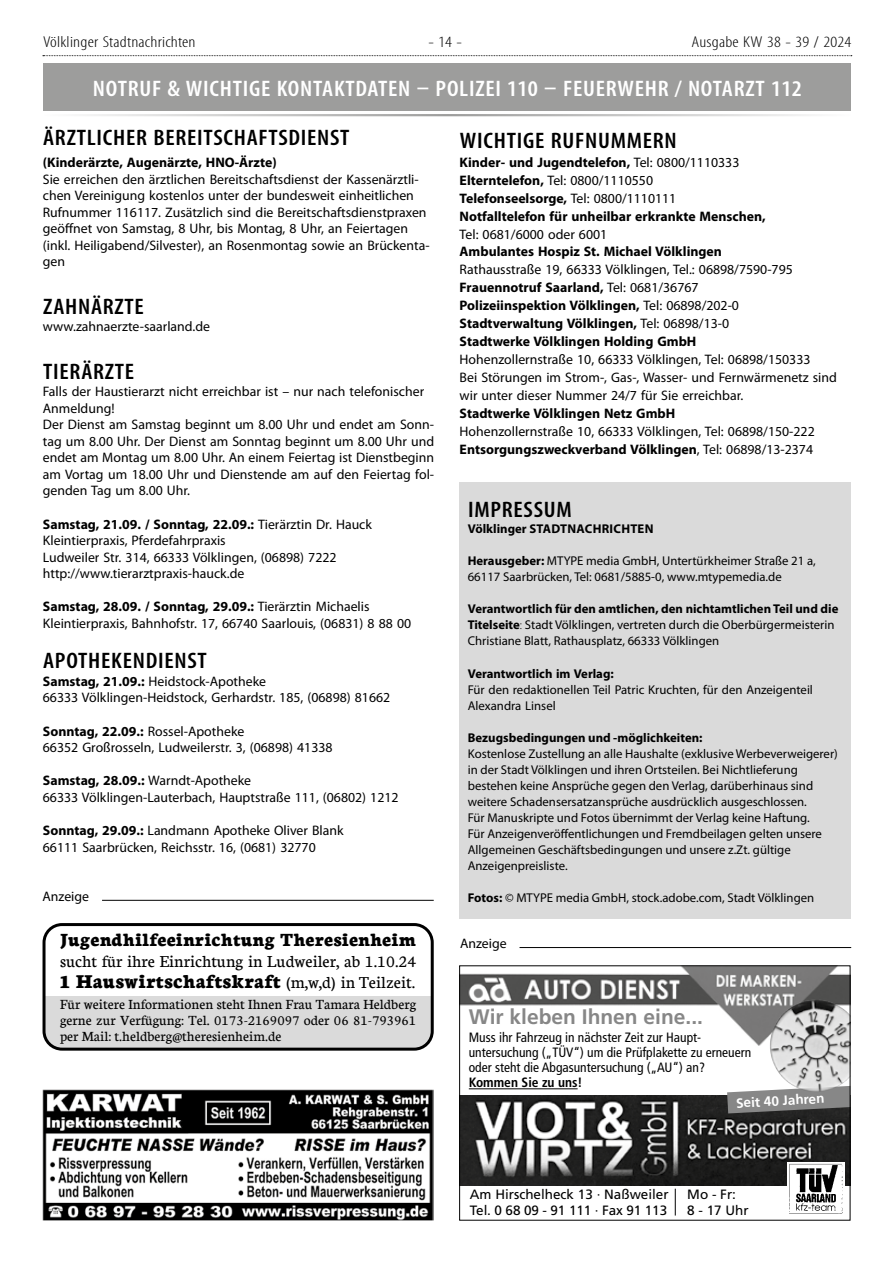
<style>
.page{position:relative;width:893px;height:1263px;background:#fff}
.page>*{position:absolute;margin:0;border:0;box-sizing:border-box;transform-origin:0 0}
.t1{font:600 condensed 22.5px "Myriad Pro";letter-spacing:.03em;color:#000;scale:1.1 1}
.t2{font:600 condensed 22.5px "Myriad Pro";letter-spacing:.03em;color:#fff;scale:1.1 1}
.t3{font:800 21px "Neuton";color:#000}
.t4{font:700 21px "Frutiger";color:#878787}
.t5{font:800 19.95px "Neuton";color:#000}
.t6{font:18px "Neuton";color:#000}
.t7{font:300 condensed 15.75px "Myriad Pro";letter-spacing:.01em;color:#000;scale:1.2 1}
.t8{font:15px/15.8px "Neuton";color:#000;text-align:justify}
.t9{font:13.8px/16.5px "Myriad Pro";color:#000}
.t10{font:700 13.8px/18px "Myriad Pro";color:#000}
.t11{font:condensed 13.5px/15px "Frutiger";color:#000}
.t12{font:13.5px/16.2px "Frutiger";color:#000}
.t13{font:700 condensed 13.5px "Frutiger";color:#000}
.t14{font:700 13.5px "Frutiger";color:#fff}
.t15{font:12.75px/16px "Myriad Pro";color:#000}
.t16{font:700 12.75px "Myriad Pro";color:#000}
.s1{font-weight:700}
.s2{font-weight:400}
.s3{font-weight:300}
.s4{font-weight:400;font-size:18px}
</style>
<div class="page">
<svg style="left:43px;top:55px;width:809px;height:1px"></svg>
<div style="left:43px;top:64px;width:808px;height:47px;background:#9d9d9c"></div>
<hr style="left:43px;top:114px;width:808px;height:2px;background:#9d9d9c">
<div style="left:459px;top:483px;width:391px;height:436px;background:#dadada"></div>
<img style="left:43px;top:1089px;width:391px;height:131px">
<div style="left:44px;top:996px;width:388px;height:53px;background:#dadada"></div>
<div style="left:43px;top:923px;width:391px;height:128px;border:3px solid #000;border-radius:18px"></div>
<hr style="left:102px;top:900px;width:332px;height:1px;background:#000">
<hr style="left:519px;top:947px;width:332px;height:1px;background:#000">
<img style="left:461px;top:1096px;width:387px;height:89px">
<img style="left:461px;top:967px;width:387px;height:79px">
<svg style="left:727px;top:1090px;width:121px;height:23px;background:#7c7c7c"></svg>
<hr style="left:469px;top:1088px;width:109px;height:1px;background:#000">
<img style="left:787px;top:1162px;width:58px;height:52px">
<svg style="left:675px;top:1189px;width:1px;height:26px"></svg>
<img style="left:770px;top:999px;width:78px;height:93px">
<div style="left:459px;top:965px;width:391px;height:255px;border:1px solid #000"></div>
<p class="t7" style="left:43px;top:33px;width:128px">Völklinger Stadtnachrichten</p>
<p class="t7" style="left:428px;top:33px;width:30px">- 14 -</p>
<p class="t7" style="left:692px;top:33px;width:135px">Ausgabe KW 38 - 39 / 2024</p>
<h1 class="t2" style="left:93px;top:74px;width:646px">NOTRUF &amp; WICHTIGE KONTAKTDATEN – POLIZEI 110 – FEUERWEHR / NOTARZT 112</h1>
<h1 class="t1" style="left:43px;top:124px;width:280px">ÄRZTLICHER BEREITSCHAFTSDIENST</h1>
<p class="t10" style="left:43px;top:153px;width:235px">(Kinderärzte, Augenärzte, HNO-Ärzte)</p>
<p class="t9" style="left:43px;top:170px;width:388px">Sie erreichen den ärztlichen Bereitschaftsdienst der Kassenärztli&shy;chen Vereinigung kostenlos unter der bundesweit einheitlichen Rufnummer 116117. Zusätzlich sind die Bereitschaftsdienstpraxen geöffnet von Samstag, 8 Uhr, bis Montag, 8 Uhr, an Feiertagen (inkl. Heiligabend/Silvester), an Rosenmontag sowie an Brückenta&shy;gen</p>
<h1 class="t1" style="left:43px;top:292px;width:93px">ZAHNÄRZTE</h1>
<p class="t9" style="left:43px;top:318px;width:169px">www.zahnaerzte-saarland.de</p>
<h1 class="t1" style="left:43px;top:357px;width:84px">TIERÄRZTE</h1>
<p class="t9" style="left:43px;top:383px;width:393px">Falls der Haustierarzt nicht erreichbar ist – nur nach telefonischer Anmeldung!<br>Der Dienst am Samstag beginnt um 8.00 Uhr und endet am Sonn&shy;tag um 8.00 Uhr. Der Dienst am Sonntag beginnt um 8.00 Uhr und endet am Montag um 8.00 Uhr. An einem Feiertag ist Dienstbeginn am Vortag um 18.00 Uhr und Dienstende am auf den Feiertag fol&shy;genden Tag um 8.00 Uhr.</p>
<p class="t9" style="left:43px;top:515px;width:331px"><span class="s1">Samstag, 21.09. / Sonntag, 22.09.:</span> Tierärztin Dr. Hauck Kleintierpraxis, Pferdefahrpraxis<br>Ludweiler Str. 314, 66333 Völklingen, (06898) 7222 http://www.tierarztpraxis-hauck.de</p>
<p class="t9" style="left:43px;top:598px;width:370px"><span class="s1">Samstag, 28.09. / Sonntag, 29.09.:</span> Tierärztin Michaelis<br>Kleintierpraxis, Bahnhofstr. 17, 66740 Saarlouis, (06831) 8 88 00</p>
<h1 class="t1" style="left:43px;top:647px;width:150px">APOTHEKENDIENST</h1>
<p class="t9" style="left:43px;top:673px;width:349px"><span class="s1">Samstag, 21.09.:</span> Heidstock-Apotheke<br>66333 Völklingen-Heidstock, Gerhardstr. 185, (06898) 81662</p>
<p class="t9" style="left:43px;top:722px;width:291px"><span class="s1">Sonntag, 22.09.:</span> Rossel-Apotheke<br>66352 Großrosseln, Ludweilerstr. 3, (06898) 41338</p>
<p class="t9" style="left:43px;top:772px;width:357px"><span class="s1">Samstag, 28.09.:</span> Warndt-Apotheke<br>66333 Völklingen-Lauterbach, Hauptstraße 111, (06802) 1212</p>
<p class="t9" style="left:43px;top:822px;width:302px"><span class="s1">Sonntag, 29.09.:</span> Landmann Apotheke Oliver Blank<br>66111 Saarbrücken, Reichsstr. 16, (0681) 32770</p>
<h1 class="t1" style="left:460px;top:127px;width:199px">WICHTIGE RUFNUMMERN</h1>
<p class="t10" style="left:460px;top:153px;width:308px">Kinder- und Jugendtelefon, <span class="s2">Tel: 0800/1110333<br></span>Elterntelefon, <span class="s2">Tel: 0800/1110550<br></span>Telefonseelsorge, <span class="s2">Tel: 0800/1110111<br></span>Notfalltelefon für unheilbar erkrankte Menschen,</p>
<p class="t9" style="left:460px;top:225px;width:149px">Tel: 0681/6000 oder 6001</p>
<p class="t10" style="left:460px;top:242px;width:264px">Ambulantes Hospiz St. Michael Völklingen</p>
<p class="t10" style="left:460px;top:260px;width:335px"><span class="s2">Rathausstraße 19, 66333 Völklingen, Tel.: 06898/7590-795<br></span>Frauennotruf Saarland, <span class="s2">Tel: 0681/36767<br></span>Polizeiinspektion Völklingen, <span class="s2">Tel: 06898/202-0<br></span>Stadtverwaltung Völklingen, <span class="s2">Tel: 06898/13-0<br></span>Stadtwerke Völklingen Holding GmbH</p>
<p class="t9" style="left:460px;top:350px;width:379px;line-height:17.9px">Hohenzollernstraße 10, 66333 Völklingen, Tel: 06898/150333<br>Bei Störungen im Strom-, Gas-, Wasser- und Fernwärmenetz sind wir unter dieser Nummer 24/7 für Sie erreichbar.</p>
<p class="t10" style="left:460px;top:404px;width:217px">Stadtwerke Völklingen Netz GmbH</p>
<p class="t9" style="left:460px;top:422px;width:357px;line-height:18px">Hohenzollernstraße 10, 66333 Völklingen, Tel: 06898/150-222<br><span class="s1">Entsorgungszweckverband Völklingen</span>, Tel: 06898/13-2374</p>
<h1 class="t1" style="left:468px;top:495px;width:96px">IMPRESSUM</h1>
<p class="t16" style="left:468px;top:521px;width:187px">Völklinger STADTNACHRICHTEN</p>
<p class="t15" style="left:468px;top:553px;width:350px"><span class="s1">Herausgeber:</span> MTYPE media GmbH, Untertürkheimer Straße 21 a,<br>66117 Saarbrücken, Tel: 0681/5885-0, www.mtypemedia.de</p>
<p class="t15" style="left:468px;top:601px;width:372px"><span class="s1">Verantwortlich für den amtlichen, den nichtamtlichen Teil und die<br>Titelseite</span><span class="s3">:</span> Stadt Völklingen, vertreten durch die Oberbürgermeisterin<br>Christiane Blatt, Rathausplatz, 66333 Völklingen</p>
<p class="t16" style="left:468px;top:665px;width:148px">Verantwortlich im Verlag:</p>
<p class="t15" style="left:468px;top:681px;width:347px">Für den redaktionellen Teil Patric Kruchten, für den Anzeigenteil<br>Alexandra Linsel</p>
<p class="t16" style="left:468px;top:729px;width:236px">Bezugsbedingungen und -möglichkeiten:</p>
<p class="t15" style="left:468px;top:745px;width:372px">Kostenlose Zustellung an alle Haushalte (exklusive Werbeverweigerer) in der Stadt Völklingen und ihren Ortsteilen. Bei Nichtlieferung bestehen keine Ansprüche gegen den Verlag, darüberhinaus sind weitere Schadensersatzansprüche ausdrücklich ausgeschlossen.<br>Für Manuskripte und Fotos übernimmt der Verlag keine Haftung.<br>Für Anzeigenveröffentlichungen und Fremdbeilagen gelten unsere Allgemeinen Geschäftsbedingungen und unsere z.Zt. gültige Anzeigenpreisliste.</p>
<p class="t15" style="left:468px;top:889px;width:348px"><span class="s1">Fotos:</span> © MTYPE media GmbH, stock.adobe.com, Stadt Völklingen</p>
<p class="t9" style="left:43px;top:887px;width:48px">Anzeige</p>
<h3 class="t5" style="left:60px;top:929px;width:358px">Jugendhilfeeinrichtung Theresienheim</h3>
<h3 class="t6" style="left:60px;top:951px;width:358px">sucht für ihre Einrichtung in Ludweiler, ab 1.10.24</h3>
<h2 class="t3" style="left:60px;top:970px;width:357px">1 Hauswirtschaftskraft <span class="s4">(m,w,d) in Teilzeit.</span></h2>
<p class="t8" style="left:60px;top:996px;width:358px">Für weitere Informationen steht Ihnen Frau Tamara Heldberg gerne zur Verfügung: Tel. 0173-2169097 oder 06 81-793961 per Mail: t.heldberg@theresienheim.de</p>
<p class="t9" style="left:460px;top:935px;width:48px">Anzeige</p>
<h2 class="t4" style="left:469px;top:1004px;width:236px">Wir kleben Ihnen eine...</h2>
<p class="t11" style="left:469px;top:1030px;width:284px">Muss ihr Fahrzeug in nächster Zeit zur Haupt&shy;untersuchung („TÜV“) um die Prüfplakette zu erneuern oder steht die Abgasuntersuchung („AU“) an?</p>
<p class="t13" style="left:469px;top:1075px;width:115px">Kommen Sie zu uns!</p>
<p class="t14" style="left:736px;top:1095px;width:90px;rotate:-3deg">Seit 40 Jahren</p>
<p class="t12" style="left:470px;top:1186px;width:200px">Am Hirschelheck 13 · Naßweiler<br>Tel. 0 68 09 - 91 111 · Fax 91 113</p>
<p class="t12" style="left:687px;top:1186px;width:63px">Mo - Fr:<br>8 - 17 Uhr</p>
</div>
